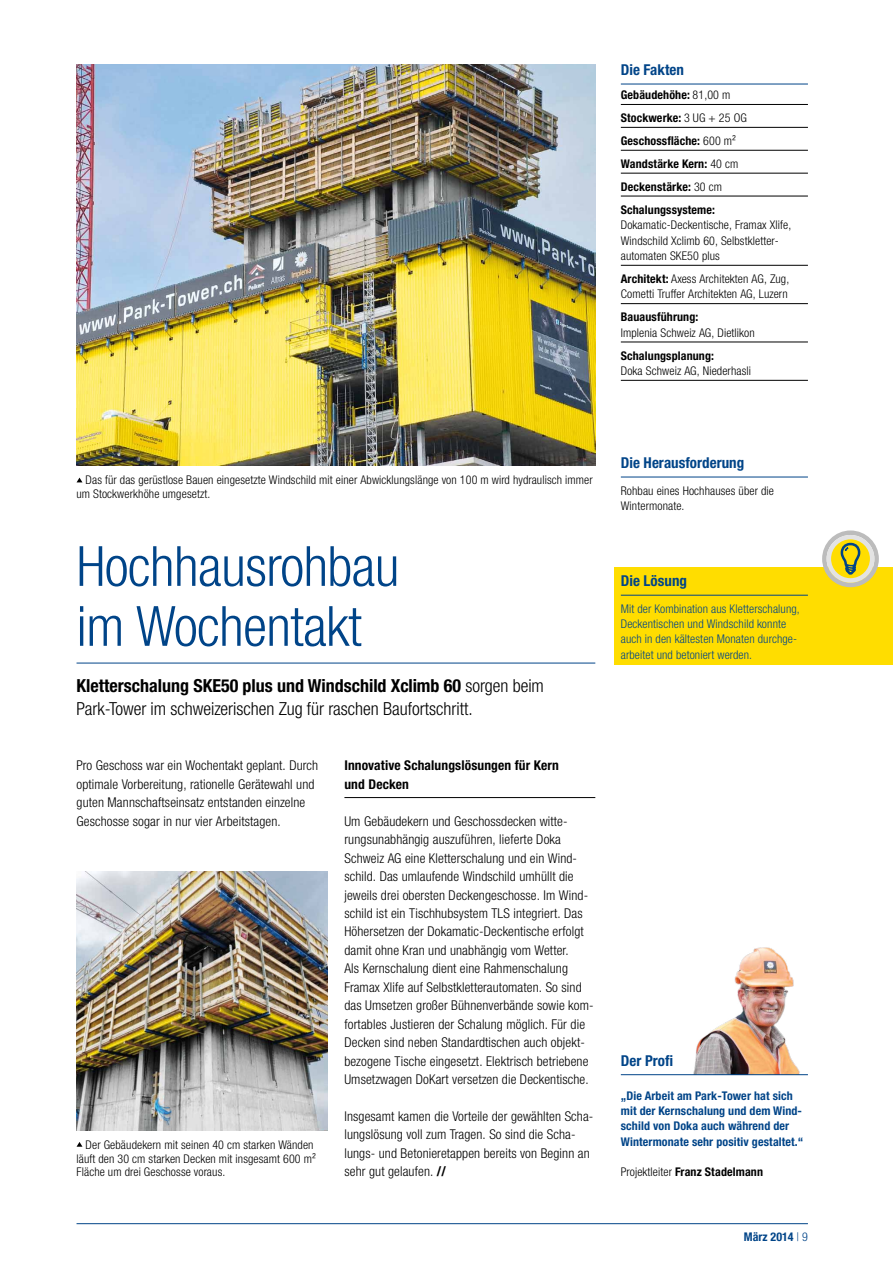
<style>
.page{position:relative;width:893px;height:1263px;background:#fff}
.page>*{position:absolute;margin:0;border:0;box-sizing:border-box;transform-origin:0 0}
.t1{font:300 condensed 55.5px/60px "Helvetica Neue LTW1 G";letter-spacing:-.01em;color:#048}
.t2{font:300 condensed 18px/23.1px "Helvetica Neue LTW1 G";color:#000}
.t3{font:700 condensed 15px "Helvetica Neue LTW1 G";color:#048}
.t4{font:300 condensed 13.5px/18.5px "Helvetica Neue LTW1 G";letter-spacing:.01em;color:#000}
.t5{font:700 condensed 13.5px/18.5px "Helvetica Neue LTW1 G";letter-spacing:.01em;color:#000}
.t6{font:300 condensed 12px/15.5px "Helvetica Neue LTW1 G";letter-spacing:.01em;color:#000}
.t7{font:700 condensed 12px/23px "Helvetica Neue LTW1 G";letter-spacing:.01em;color:#000}
.t8{font:700 condensed 12px/15.3px "Helvetica Neue LTW1 G";letter-spacing:.01em;color:#048}
.t9{font:300 condensed 12px/15.3px "Helvetica Neue LTW1 G";letter-spacing:.01em;color:#048}
.s1{font-weight:300}
.s2{font-weight:700}
</style>
<div class="page">
<hr style="left:77px;top:1223px;width:731px;height:1px;background:#048">
<img style="left:693px;top:947px;width:107px;height:127px">
<hr style="left:77px;top:663px;width:518px;height:1px;background:#048">
<hr style="left:344px;top:797px;width:251px;height:1px;background:#000">
<hr style="left:621px;top:84px;width:187px;height:1px;background:#048">
<hr style="left:621px;top:104px;width:187px;height:1px;background:#000">
<hr style="left:621px;top:127px;width:187px;height:1px;background:#000">
<hr style="left:621px;top:150px;width:187px;height:1px;background:#000">
<hr style="left:621px;top:173px;width:187px;height:1px;background:#000">
<hr style="left:621px;top:196px;width:187px;height:1px;background:#000">
<hr style="left:621px;top:265px;width:187px;height:1px;background:#000">
<hr style="left:621px;top:303px;width:187px;height:1px;background:#000">
<hr style="left:621px;top:342px;width:187px;height:1px;background:#000">
<hr style="left:621px;top:380px;width:187px;height:1px;background:#000">
<div style="left:614px;top:567px;width:279px;height:97px;background:#fd0"></div>
<svg style="left:822px;top:530px;width:57px;height:57px"></svg>
<hr style="left:621px;top:477px;width:187px;height:1px;background:#048">
<hr style="left:621px;top:595px;width:187px;height:1px;background:#048">
<hr style="left:621px;top:1074px;width:187px;height:1px;background:#048">
<svg style="left:77px;top:478px;width:5px;height:4px"></svg>
<img style="left:77px;top:65px;width:518px;height:401px">
<img style="left:77px;top:872px;width:250px;height:258px">
<svg style="left:77px;top:1142px;width:5px;height:5px"></svg>
<p class="t3" style="left:621px;top:61px;width:65px">Die Fakten</p>
<p class="t7" style="left:621px;top:84px;width:128px">Gebäudehöhe: <span class="s1">81,00 m<br></span>Stockwerke: <span class="s1">3 UG + 25 OG<br></span>Geschossfläche: <span class="s1">600 m²<br></span>Wandstärke Kern: <span class="s1">40 cm<br></span>Deckenstärke: <span class="s1">30 cm<br></span>Schalungssysteme:</p>
<p class="t6" style="left:621px;top:217px;width:172px">Dokamatic-Deckentische, Framax Xlife,<br>Windschild Xclimb 60, Selbstkletter&shy;automaten SKE50 plus</p>
<p class="t6" style="left:621px;top:271px;width:170px"><span class="s2">Architekt:</span> Axess Architekten AG, Zug,<br>Cometti Truffer Architekten AG, Luzern</p>
<p class="t7" style="left:621px;top:306px;width:79px">Bauausführung:</p>
<p class="t6" style="left:621px;top:325px;width:135px">Implenia Schweiz AG, Dietlikon</p>
<p class="t7" style="left:621px;top:344px;width:95px">Schalungsplanung:</p>
<p class="t6" style="left:621px;top:363px;width:132px">Doka Schweiz AG, Niederhasli</p>
<p class="t6" style="left:77px;top:473px;width:518px;line-height:13.8px;text-indent:9px">Das für das gerüstlose Bauen eingesetzte Windschild mit einer Abwicklungslänge von 100 m wird hydraulisch immer um Stockwerkhöhe umgesetzt.</p>
<h1 class="t1" style="left:77px;top:537px;width:324px">Hochhausrohbau im Wochentakt</h1>
<h2 class="t2" style="left:77px;top:674px;width:469px"><span class="s2">Kletterschalung SKE50 plus und Windschild Xclimb 60</span> sorgen beim<br>Park-Tower im schweizerischen Zug für raschen Baufortschritt.</h2>
<p class="t4" style="left:77px;top:756px;width:243px">Pro Geschoss war ein Wochentakt geplant. Durch optimale Vorbereitung, rationelle Gerätewahl und guten Mannschaftseinsatz entstanden einzelne Geschosse sogar in nur vier Arbeitstagen.</p>
<p class="t5" style="left:344px;top:756px;width:216px">Innovative Schalungslösungen für Kern und Decken</p>
<p class="t4" style="left:344px;top:812px;width:251px">Um Gebäudekern und Geschossdecken witte&shy;rungsunabhängig auszuführen, lieferte Doka Schweiz AG eine Kletterschalung und ein Wind&shy;schild. Das umlaufende Windschild umhüllt die jeweils drei obersten Deckengeschosse. Im Wind&shy;schild ist ein Tischhubsystem TLS integriert. Das Höhersetzen der Dokamatic-Deckentische erfolgt damit ohne Kran und unabhängig vom Wetter.<br>Als Kernschalung dient eine Rahmenschalung Framax Xlife auf Selbstkletterautomaten. So sind das Umsetzen großer Bühnenverbände sowie kom&shy;fortables Justieren der Schalung möglich. Für die Decken sind neben Standardtischen auch objekt&shy;bezogene Tische eingesetzt. Elektrisch betriebene Umsetzwagen DoKart versetzen die Deckentische.</p>
<p class="t4" style="left:344px;top:1107px;width:250px">Insgesamt kamen die Vorteile der gewählten Scha&shy;lungslösung voll zum Tragen. So sind die Scha&shy;lungs- und Betonieretappen bereits von Beginn an sehr gut gelaufen. <span class="s2">//</span></p>
<p class="t6" style="left:77px;top:1137px;width:241px;line-height:13.8px;text-indent:9px">Der Gebäudekern mit seinen 40 cm starken Wänden läuft den 30 cm starken Decken mit insgesamt 600 m²<br>Fläche um drei Geschosse voraus.</p>
<p class="t3" style="left:621px;top:454px;width:125px">Die Herausforderung</p>
<p class="t6" style="left:621px;top:483px;width:155px">Rohbau eines Hochhauses über die<br>Wintermonate.</p>
<p class="t3" style="left:621px;top:572px;width:68px">Die Lösung</p>
<p class="t9" style="left:621px;top:601px;width:180px">Mit der Kombination aus Kletterschalung, Deckentischen und Windschild konnte auch in den kältesten Monaten durchge&shy;arbeitet und betoniert werden.</p>
<p class="t3" style="left:621px;top:1052px;width:54px">Der Profi</p>
<p class="t8" style="left:621px;top:1088px;width:184px">„Die Arbeit am Park-Tower hat sich mit der Kernschalung und dem Wind&shy;schild von Doka auch während der Wintermonate sehr positiv gestaltet.“</p>
<p class="t7" style="left:621px;top:1161px;width:144px"><span class="s1">Projektleiter</span> Franz Stadelmann</p>
<p class="t8" style="left:744px;top:1229px;width:66px">März 2014 <span class="s1">| 9</span></p>
</div>
